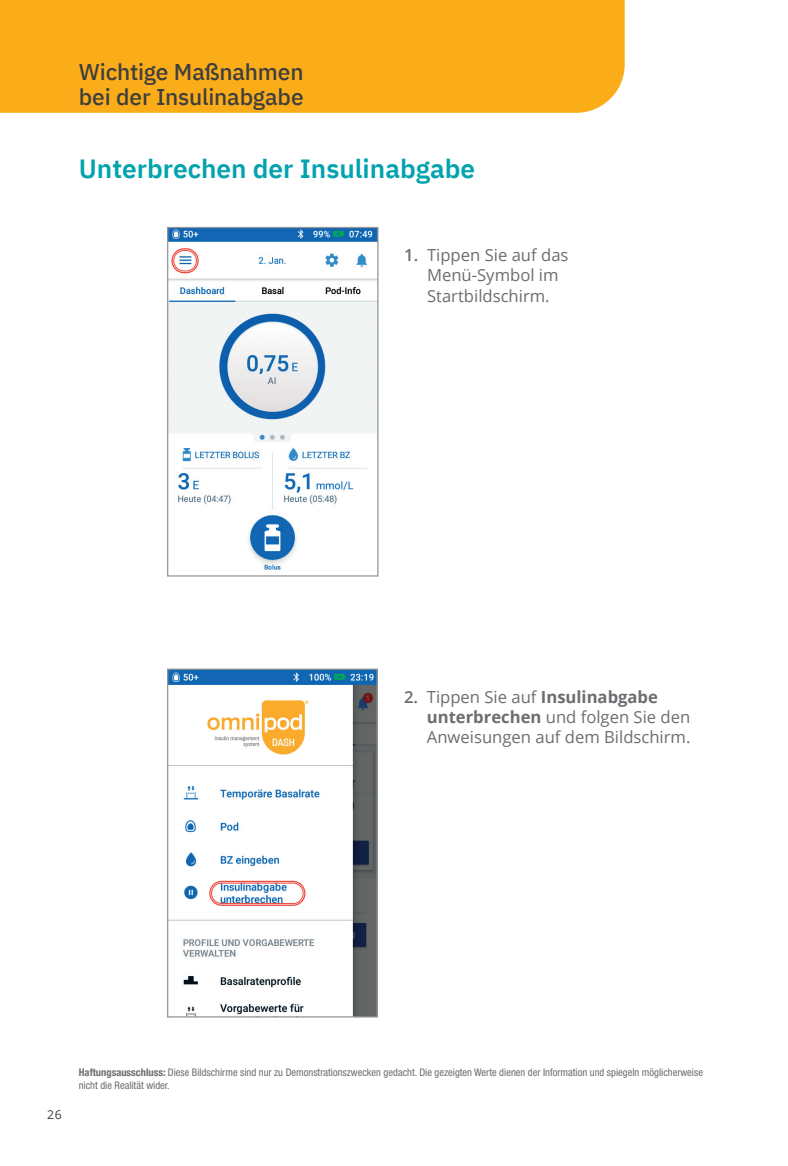
<style>
.page{position:relative;width:788px;height:1166px;background:#fff}
.page>*{position:absolute;margin:0;border:0;box-sizing:border-box;transform-origin:0 0}
.Headline{font:600 26.25px "IBM Plex Sans";color:#00a3ae}
.Header_Small_Left{font:500 22.75px/25.4px "IBM Plex Sans";letter-spacing:-.005em;color:#3e3e3f}
.t1{font:16.62px/20.1px "Open Sans";color:#6c6d70}
.t2{font:12.25px "Open Sans";color:#3e3e3f}
.Legal_copy{font:condensed 10.5px/12.6px "Helvetica Neue LT Std";color:#6c6d70}
.s1{font-weight:600}
.s2{font-weight:700}
.s3{font-family:"Helvetica Neue";font-weight:700}
</style>
<div class="page">
<div style="left:0;top:0;width:624px;height:113px;background:#faad19"></div>
<img style="left:169px;top:229px;width:207px;height:341px">
<div style="left:167px;top:227px;width:211px;height:349px;border:1px solid #939598"></div>
<div style="left:171px;top:248px;width:28px;height:25px;border:1px solid #ef473c;border-radius:12px"></div>
<div style="left:173px;top:250px;width:23px;height:21px;border:1px solid #ef473c;border-radius:10px"></div>
<img style="left:169px;top:670px;width:207px;height:345px">
<div style="left:167px;top:668px;width:211px;height:349px;border:1px solid #939598"></div>
<div style="left:209px;top:880px;width:96px;height:25px;border:1px solid #ef473c;border-radius:12px"></div>
<div style="left:211px;top:883px;width:92px;height:20px;border:1px solid #ef473c;border-radius:10px"></div>
<div style="left:170px;top:688px;width:181px;height:76px;background:#fff"></div>
<img style="left:207px;top:700px;width:102px;height:55px">
<p class="Header_Small_Left" style="left:79px;top:57px;width:226px">Wichtige Maßnahmen bei der Insulinabgabe</p>
<p class="Headline" style="left:79px;top:148px;width:398px">Unterbrechen der Insulinabgabe</p>
<p class="t1" style="left:427px;top:245px;width:143px;text-indent:-23px"><span class="s1">1.</span> Tippen Sie auf das<br>Menü-Symbol im<br>Startbildschirm.</p>
<p class="t1" style="left:427px;top:686px;width:265px;text-indent:-23px"><span class="s1">2.</span> Tippen Sie auf <span class="s2">Insulinabgabe unterbrechen</span> und folgen Sie den<br>Anweisungen auf dem Bildschirm.</p>
<p class="t2" style="left:47px;top:1105px;width:16px">26</p>
<p class="Legal_copy" style="left:79px;top:1066px;width:625px"><span class="s3">Haftungsausschluss:</span> Diese Bildschirme sind nur zu Demonstrationszwecken gedacht. Die gezeigten Werte dienen der Information und spiegeln möglicherweise nicht die Realität wider.</p>
</div>
